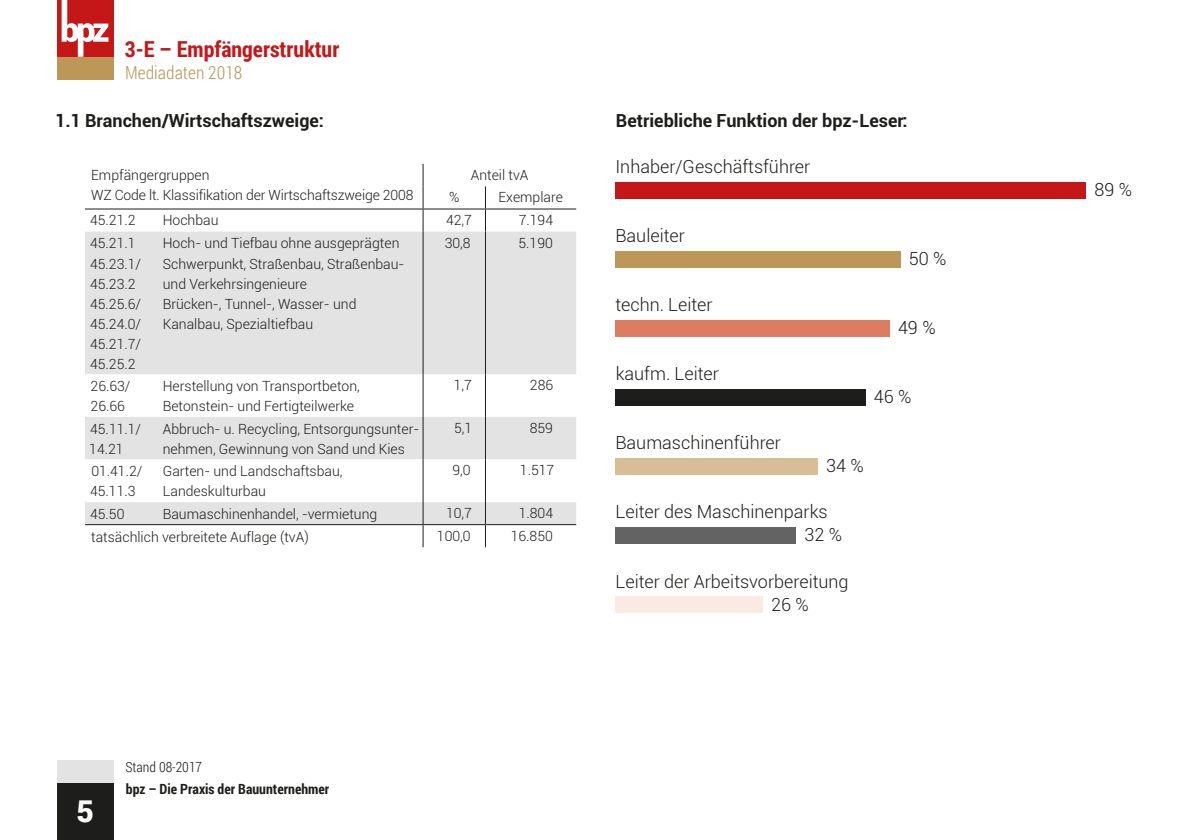
<style>
.page{position:relative;width:1191px;height:840px;background:#fff}
.page>*{position:absolute;margin:0;border:0;box-sizing:border-box;transform-origin:0 0}
.t1{font:900 30px "Roboto";color:#fff}
.t2{font:700 22px "Roboto Condensed";color:#c51718}
.t3{font:300 18px/23px "Roboto";color:#1d1d1b}
.t4{font:700 18px "Roboto";color:#1d1d1b}
.t5{font:300 18px "Roboto Condensed";color:#bc9758}
.t6{font:300 14px/20px "Roboto";color:#1d1d1b}
.t7{font:700 14px "Roboto Condensed";color:#1d1d1b}
.t8{font:300 14px "Roboto Condensed";color:#1d1d1b}
</style>
<div class="page">
<div style="left:57px;top:782px;width:56px;height:57px;background:#1d1d1b"></div>
<div style="left:57px;top:760px;width:56px;height:22px;background:#e3e3e3"></div>
<div style="left:57px;top:57px;width:56px;height:22px;background:#bc9758"></div>
<div style="left:57px;top:0;width:56px;height:57px;background:#c51718"></div>
<svg style="left:62px;top:0;width:46px;height:57px"></svg>
<svg style="left:85px;top:231px;width:491px;height:228px;fill:#e3e3e3"></svg>
<svg style="left:422px;top:164px;width:1px;height:67px"></svg>
<svg style="left:485px;top:186px;width:1px;height:45px"></svg>
<hr style="left:422px;top:231px;width:1px;height:143px;background:#1d1d1b">
<hr style="left:485px;top:231px;width:1px;height:143px;background:#1d1d1b">
<hr style="left:422px;top:374px;width:1px;height:42px;background:#1d1d1b">
<hr style="left:485px;top:374px;width:1px;height:42px;background:#1d1d1b">
<hr style="left:422px;top:416px;width:1px;height:43px;background:#1d1d1b">
<hr style="left:485px;top:416px;width:1px;height:43px;background:#1d1d1b">
<svg style="left:85px;top:459px;width:491px;height:88px"></svg>
<hr style="left:85px;top:208px;width:338px;height:1px;background:#1d1d1b">
<hr style="left:423px;top:208px;width:62px;height:1px;background:#1d1d1b">
<hr style="left:485px;top:208px;width:91px;height:1px;background:#1d1d1b">
<div style="left:615px;top:182px;width:471px;height:16px;background:#c51718"></div>
<div style="left:615px;top:251px;width:285px;height:16px;background:#bc9758"></div>
<div style="left:615px;top:320px;width:274px;height:16px;background:#dd7c61"></div>
<div style="left:615px;top:389px;width:250px;height:16px;background:#1d1d1b"></div>
<div style="left:615px;top:458px;width:203px;height:16px;background:#d7be97"></div>
<div style="left:615px;top:527px;width:181px;height:16px;background:#646363"></div>
<div style="left:615px;top:596px;width:148px;height:16px;background:#faeae4"></div>
<h2 class="t2" style="left:125px;top:34px;width:216px">3-E – Empfängerstruktur</h2>
<p class="t5" style="left:125px;top:61px;width:119px">Mediadaten 2018</p>
<p class="t4" style="left:55px;top:108px;width:270px">1.1 Branchen/Wirtschaftszweige:</p>
<p class="t6" style="left:91px;top:164px;width:324px">Empfängergruppen<br>WZ Code lt. Klassifikation der Wirtschaftszweige 2008</p>
<p class="t6" style="left:471px;top:164px;width:59px">Anteil tvA</p>
<p class="t6" style="left:449px;top:187px;width:12px">%</p>
<p class="t6" style="left:498px;top:187px;width:66px">Exemplare</p>
<p class="t6" style="left:90px;top:209px;width:47px">45.21.2</p>
<p class="t6" style="left:163px;top:209px;width:57px">Hochbau</p>
<p class="t6" style="left:446px;top:209px;width:27px">42,7</p>
<p class="t6" style="left:519px;top:209px;width:36px">7.194</p>
<p class="t6" style="left:90px;top:232px;width:47px">45.21.1</p>
<p class="t6" style="left:163px;top:232px;width:238px">Hoch- und Tiefbau ohne ausgeprägten</p>
<p class="t6" style="left:90px;top:253px;width:53px">45.23.1/</p>
<p class="t6" style="left:163px;top:253px;width:243px">Schwerpunkt, Straßenbau, Straßenbau-</p>
<p class="t6" style="left:90px;top:273px;width:47px">45.23.2</p>
<p class="t6" style="left:163px;top:273px;width:146px">und Verkehrsingenieure</p>
<p class="t6" style="left:90px;top:293px;width:53px">45.25.6/</p>
<p class="t6" style="left:163px;top:293px;width:195px">Brücken-, Tunnel-, Wasser- und</p>
<p class="t6" style="left:90px;top:313px;width:53px">45.24.0/</p>
<p class="t6" style="left:163px;top:313px;width:152px">Kanalbau, Spezialtiefbau</p>
<p class="t6" style="left:90px;top:333px;width:53px">45.21.7/<br>45.25.2</p>
<p class="t6" style="left:445px;top:232px;width:27px">30,8</p>
<p class="t6" style="left:518px;top:232px;width:36px">5.190</p>
<p class="t6" style="left:91px;top:375px;width:41px">26.63/</p>
<p class="t6" style="left:163px;top:375px;width:199px">Herstellung von Transportbeton,</p>
<p class="t6" style="left:91px;top:395px;width:36px">26.66</p>
<p class="t6" style="left:163px;top:395px;width:193px">Betonstein- und Fertigteilwerke</p>
<p class="t6" style="left:454px;top:374px;width:20px">1,7</p>
<p class="t6" style="left:530px;top:374px;width:25px">286</p>
<p class="t6" style="left:90px;top:418px;width:53px">45.11.1/</p>
<p class="t6" style="left:163px;top:418px;width:258px">Abbruch- u. Recycling, Entsorgungsunter-</p>
<p class="t6" style="left:89px;top:438px;width:36px">14.21</p>
<p class="t6" style="left:163px;top:438px;width:244px">nehmen, Gewinnung von Sand und Kies</p>
<p class="t6" style="left:454px;top:417px;width:20px">5,1</p>
<p class="t6" style="left:530px;top:417px;width:25px">859</p>
<p class="t6" style="left:91px;top:460px;width:53px">01.41.2/</p>
<p class="t6" style="left:163px;top:460px;width:181px">Garten- und Landschaftsbau,</p>
<p class="t6" style="left:90px;top:480px;width:47px">45.11.3</p>
<p class="t6" style="left:163px;top:480px;width:105px">Landeskulturbau</p>
<p class="t6" style="left:452px;top:459px;width:20px">9,0</p>
<p class="t6" style="left:520px;top:459px;width:36px">1.517</p>
<p class="t6" style="left:90px;top:503px;width:36px">45.50</p>
<p class="t6" style="left:163px;top:503px;width:216px">Baumaschinenhandel, -vermietung</p>
<p class="t6" style="left:446px;top:502px;width:27px">10,7</p>
<p class="t6" style="left:519px;top:502px;width:36px">1.804</p>
<p class="t6" style="left:91px;top:526px;width:219px">tatsächlich verbreitete Auflage (tvA)</p>
<p class="t6" style="left:437px;top:525px;width:35px">100,0</p>
<p class="t6" style="left:511px;top:525px;width:44px">16.850</p>
<p class="t4" style="left:616px;top:108px;width:293px">Betriebliche Funktion der bpz-Leser:</p>
<p class="t3" style="left:615px;top:154px;width:196px">Inhaber/Geschäftsführer</p>
<p class="t3" style="left:615px;top:223px;width:71px">Bauleiter</p>
<p class="t3" style="left:909px;top:246px;width:39px">50 %</p>
<p class="t3" style="left:615px;top:292px;width:99px">techn. Leiter</p>
<p class="t3" style="left:616px;top:361px;width:105px">kaufm. Leiter</p>
<p class="t3" style="left:898px;top:315px;width:39px">49 %</p>
<p class="t3" style="left:874px;top:384px;width:39px">46 %</p>
<p class="t3" style="left:615px;top:430px;width:167px">Baumaschinenführer</p>
<p class="t3" style="left:826px;top:453px;width:39px">34 %</p>
<p class="t3" style="left:804px;top:499px;width:39px;text-indent:-189px">Leiter des Maschinenparks<br>32 %</p>
<p class="t3" style="left:771px;top:568px;width:79px;text-indent:-156px">Leiter der Arbeitsvorbereitung<br>26 %</p>
<h1 class="t1" style="left:76px;top:789px;width:19px">5</h1>
<p class="t8" style="left:125px;top:756px;width:78px">Stand 08-2017</p>
<p class="t7" style="left:126px;top:778px;width:205px">bpz – Die Praxis der Bauunternehmer</p>
<p class="t3" style="left:1094px;top:177px;width:39px">89 %</p>
</div>
